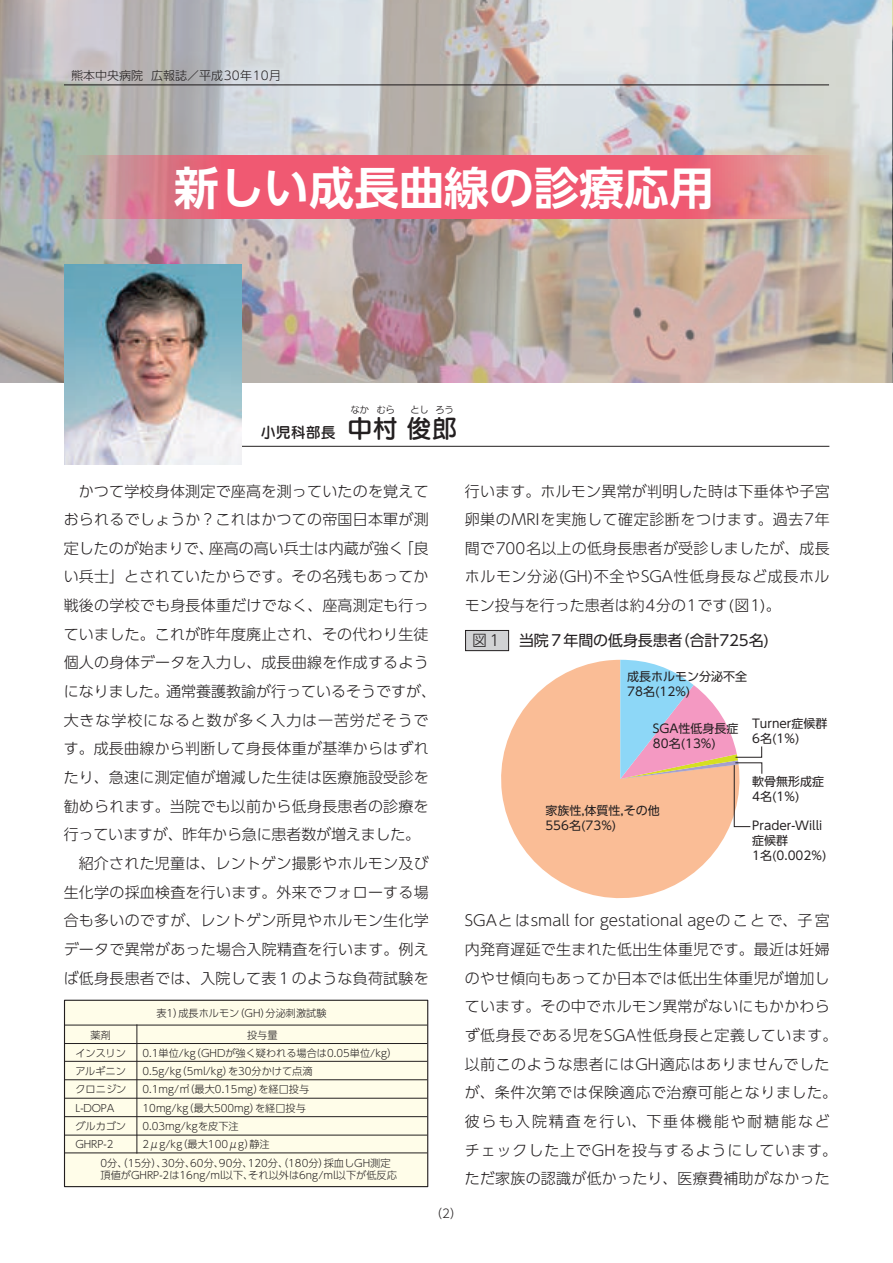
<style>
.page{position:relative;width:893px;height:1263px;background:#fff}
.page>*{position:absolute;margin:0;border:0;box-sizing:border-box;transform-origin:0 0}
.t1{font:700 45px "UD Shin Go Pro De";color:#fff}
.t2{font:300 15px/28.7px "UD Shin Go Pro";letter-spacing:.015em;color:#231f20}
.t3{font:15px "UD Shin Go Pro";letter-spacing:-.01em;color:#231f20}
.t4{font:15px "Seurat Pro DB";color:#231f20}
.t5{font:12px/15px "UD Shin Go Pro";color:#231f20}
.t6{font:300 12px "UD Shin Go Pro";color:#231f20}
.t7{font:300 10.2px/18.3px "UD Shin Go Pro";color:#231f20}
.t8{font:9px "Seurat Pro M";color:#231f20}
.s1{font-size:25.5px}
.s2{font-weight:300}
</style>
<div class="page">
<img style="left:0;top:0;width:893px;height:383px">
<hr style="left:216px;top:446px;width:613px;height:1px;background:#231f20">
<svg style="left:64px;top:156px;width:765px;height:63px;background:#e56b7d"></svg>
<img style="left:64px;top:264px;width:177px;height:200px">
<div style="left:466px;top:630px;width:43px;height:21px;background:#d1d2d4"></div>
<div style="left:465px;top:630px;width:44px;height:21px;border:1px solid #231f20"></div>
<div style="left:65px;top:1000px;width:363px;height:186px;background:#fffde9"></div>
<hr style="left:137px;top:1024px;width:1px;height:129px;background:#231f20">
<hr style="left:64px;top:1025px;width:363px;height:1px;background:#231f20">
<hr style="left:64px;top:1043px;width:363px;height:1px;background:#231f20">
<hr style="left:64px;top:1061px;width:363px;height:1px;background:#231f20">
<hr style="left:64px;top:1079px;width:363px;height:1px;background:#231f20">
<hr style="left:64px;top:1098px;width:363px;height:1px;background:#231f20">
<hr style="left:64px;top:1116px;width:363px;height:1px;background:#231f20">
<hr style="left:64px;top:1135px;width:363px;height:1px;background:#231f20">
<hr style="left:64px;top:1153px;width:363px;height:1px;background:#231f20">
<div style="left:64px;top:1000px;width:364px;height:187px;border:1px solid #231f20"></div>
<svg style="left:501px;top:660px;width:246px;height:239px;fill:#fabd96"></svg>
<svg style="left:620px;top:660px;width:143px;height:167px"></svg>
<hr style="left:64px;top:84px;width:765px;height:1px;background:#231f20">
<p class="t6" style="left:71px;top:66px;width:212px">熊本中央病院 広報誌／平成30年10月</p>
<h1 class="t1" style="left:174px;top:151px;width:542px">新しい成長曲線の診療応用</h1>
<p class="t8" style="left:351px;top:403px;width:46px">なか むら</p>
<p class="t8" style="left:411px;top:403px;width:44px">とし ろう</p>
<p class="t4" style="left:261px;top:423px;width:198px">小児科部長　<span class="s1">中村 俊郎</span></p>
<p class="t2" style="left:64px;top:476px;width:374px">　かつて学校身体測定で座高を測っていたのを覚えておられるでしょうか？これはかつての帝国日本軍が測定したのが始まりで、座高の高い兵士は内蔵が強く「良い兵士」とされていたからです。その名残もあってか戦後の学校でも身長体重だけでなく、座高測定も行っていました。これが昨年度廃止され、その代わり生徒個人の身体データを入力し、成長曲線を作成するようになりました。通常養護教諭が行っているそうですが、大きな学校になると数が多く入力は一苦労だそうです。成長曲線から判断して身長体重が基準からはずれたり、急速に測定値が増減した生徒は医療施設受診を勧められます。当院でも以前から低身長患者の診療を行っていますが、昨年から急に患者数が増えました。　紹介された児童は、レントゲン撮影やホルモン及び生化学の採血検査を行います。外来でフォローする場合も多いのですが、レントゲン所見やホルモン生化学データで異常があった場合入院精査を行います。例えば低身長患者では、入院して表１のような負荷試験を</p>
<p class="t2" style="left:465px;top:476px;width:367px;text-align:justify">行います。ホルモン異常が判明した時は下垂体や子宮卵巣のMRIを実施して確定診断をつけます。過去7年間で700名以上の低身長患者が受診しましたが、成長ホルモン分泌(GH)不全やSGA性低身長など成長ホルモン投与を行った患者は約4分の1です(図1)。</p>
<p class="t3" style="left:472px;top:628px;width:298px"><span class="s2">図１</span> 当院７年間の低身長患者（合計725名)</p>
<p class="t5" style="left:627px;top:669px;width:121px">成長ホルモン分泌不全<br>78名(12%)</p>
<p class="t5" style="left:653px;top:721px;width:87px">SGA性低身長症<br>80名(13%)</p>
<p class="t5" style="left:752px;top:716px;width:77px">Turner症候群<br>6名(1%)</p>
<p class="t5" style="left:752px;top:774px;width:73px">軟骨無形成症<br>4名(1%)</p>
<p class="t5" style="left:752px;top:818px;width:76px">Prader-Willi症候群<br>1名(0.002%)</p>
<p class="t5" style="left:545px;top:802px;width:116px">家族性,体質性,その他<br>556名(73%)</p>
<p class="t2" style="left:465px;top:906px;width:374px">SGAとはsmall for gestational ageのことで、子宮内発育遅延で生まれた低出生体重児です。最近は妊婦のやせ傾向もあってか日本では低出生体重児が増加しています。その中でホルモン異常がないにもかかわらず低身長である児をSGA性低身長と定義しています。以前このような患者にはGH適応はありませんでしたが、条件次第では保険適応で治療可能となりました。彼らも入院精査を行い、下垂体機能や耐糖能などチェックした上でGHを投与するようにしています。ただ家族の認識が低かったり、医療費補助がなかった</p>
<p class="t7" style="left:156px;top:1004px;width:172px">表1）成長ホルモン（GH）分泌刺激試験</p>
<p class="t7" style="left:91px;top:1025px;width:22px">薬剤</p>
<p class="t7" style="left:247px;top:1025px;width:32px">投与量</p>
<p class="t7" style="left:75px;top:1043px;width:53px">インスリンアルギニンクロニジン<br>L-DOPAグルカゴン<br>GHRP-2</p>
<p class="t7" style="left:101px;top:1157px;width:298px;line-height:12.1px">0分、（15分）、30分、60分、90分、120分、（180分）採血しGH測定頂値がGHRP-2は16ng/ml以下、それ以外は6ng/ml以下が低反応</p>
<p class="t7" style="left:143px;top:1043px;width:256px">0.1単位/kg（GHDが強く疑われる場合は0.05単位/kg）<br>0.5g/kg（5ml/kg）を30分かけて点滴<br>0.1mg/㎡（最大0.15mg）を経口投与<br>10mg/kg（最大500mg）を経口投与<br>0.03mg/kgを皮下注<br>2μg/kg（最大100μg）静注</p>
<p class="t6" style="left:430px;top:1204px;width:33px">（2）</p>
</div>
